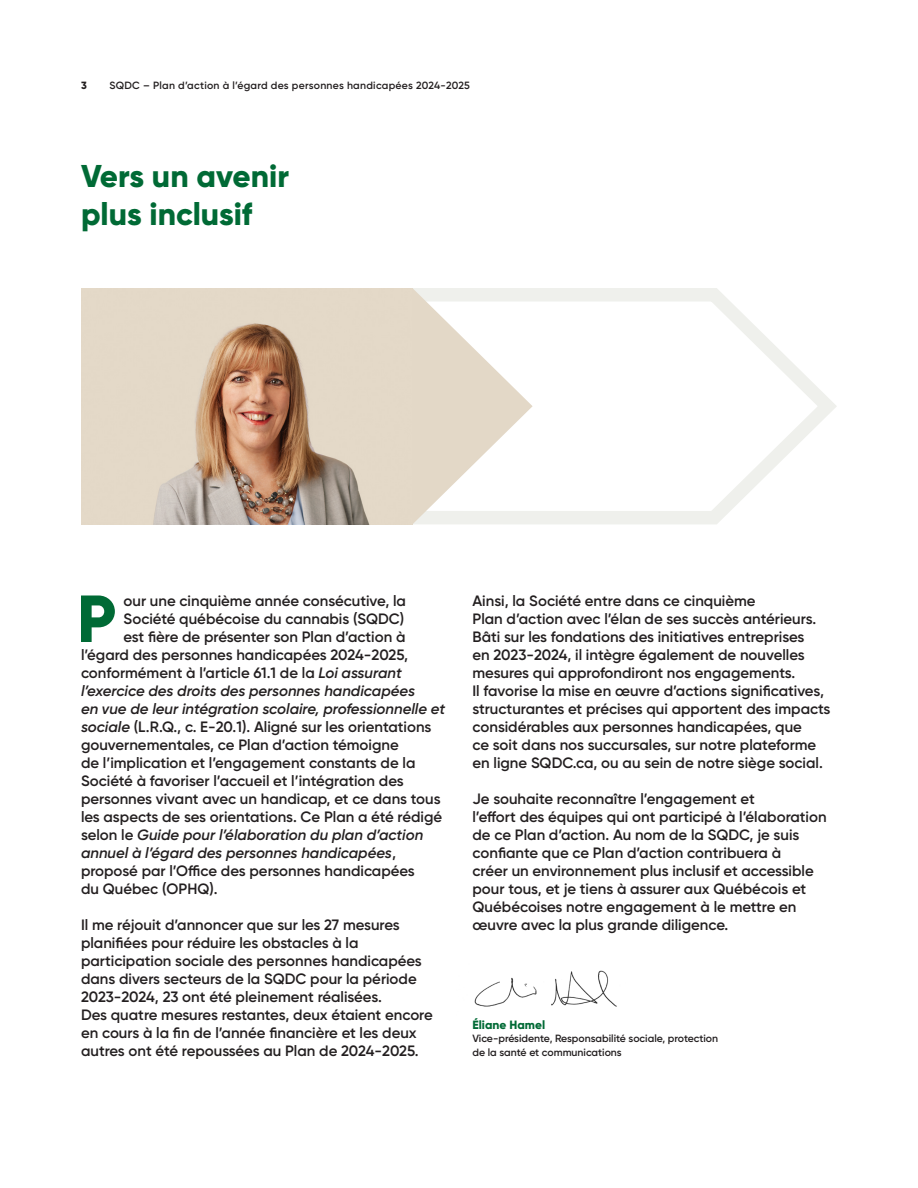
<style>
.page{position:relative;width:918px;height:1188px;background:#fff}
.page>*{position:absolute;margin:0;border:0;box-sizing:border-box;transform-origin:0 0}
.Texte{font:800 66.45px "Gilroy";color:#006a35}
.Sous-Objectifs{font:800 31.5px/37.5px "Gilroy";color:#006a35}
.Texte-2{font:600 15px/18px "Gilroy";color:#231f20}
.Texte-3{font:italic 600 15px "Gilroy";color:#231f20}
.Texte-4{font:800 12px "Gilroy";color:#006a35}
.Texte-5{font:600 10.5px/13.5px "Gilroy";color:#231f20}
.Texte-6{font:600 10.5px "Gilroy";letter-spacing:.025em;color:#231f20}
.t1{font:800 10.5px "Gilroy";color:#231f20}
.s1{font-style:italic}
.s2{font-style:normal}
</style>
<div class="page">
<svg style="left:324px;top:288px;width:513px;height:237px"></svg>
<img style="left:474px;top:970px;width:143px;height:37px">
<img style="left:81px;top:288px;width:331px;height:236px">
<svg style="left:412px;top:288px;width:121px;height:236px"></svg>
<p class="t1" style="left:81px;top:79px;width:7px">3</p>
<p class="Texte-6" style="left:110px;top:79px;width:362px">SQDC – Plan d’action à l’égard des personnes handicapées 2024-2025</p>
<p class="Sous-Objectifs" style="left:81px;top:157px;width:210px">Vers un avenir plus inclusif</p>
<p class="Texte" style="left:77px;top:577px;width:41px">P</p>
<p class="Texte-2" style="left:124px;top:592px;width:284px">our une cinquième année consécutive, la</p>
<p class="Texte-2" style="left:124px;top:610px;width:282px">Société québécoise du cannabis (SQDC)</p>
<p class="Texte-2" style="left:124px;top:628px;width:283px">est fière de présenter son Plan d’action à</p>
<p class="Texte-2" style="left:81px;top:646px;width:329px">l’égard des personnes handicapées 2024-2025,</p>
<p class="Texte-2" style="left:81px;top:664px;width:322px">conformément à l’article 61.1 de la <span class="s1">Loi assurant</span></p>
<p class="Texte-3" style="left:81px;top:681px;width:336px">l’exercice des droits des personnes handicapées</p>
<p class="Texte-3" style="left:81px;top:699px;width:366px">en vue de leur intégration scolaire, professionnelle et</p>
<p class="Texte-2" style="left:81px;top:718px;width:352px"><span class="s1">sociale</span> (L.R.Q., c. E-20.1). Aligné sur les orientations</p>
<p class="Texte-2" style="left:81px;top:736px;width:319px">gouvernementales, ce Plan d’action témoigne</p>
<p class="Texte-2" style="left:81px;top:754px;width:336px">de l’implication et l’engagement constants de la</p>
<p class="Texte-2" style="left:81px;top:772px;width:324px">Société à favoriser l’accueil et l’intégration des</p>
<p class="Texte-2" style="left:81px;top:790px;width:361px">personnes vivant avec un handicap, et ce dans tous</p>
<p class="Texte-2" style="left:81px;top:808px;width:363px">les aspects de ses orientations. Ce Plan a été rédigé</p>
<p class="Texte-3" style="left:81px;top:825px;width:344px"><span class="s2">selon le</span> Guide pour l’élaboration du plan d’action</p>
<p class="Texte-3" style="left:81px;top:843px;width:317px">annuel à l’égard des personnes handicapées<span class="s2">,</span></p>
<p class="Texte-2" style="left:81px;top:862px;width:335px">proposé par l’Office des personnes handicapées</p>
<p class="Texte-2" style="left:81px;top:880px;width:138px">du Québec (OPHQ).</p>
<p class="Texte-2" style="left:81px;top:916px;width:353px">Il me réjouit d’annoncer que sur les 27 mesures planifiées pour réduire les obstacles à la participation sociale des personnes handicapées dans divers secteurs de la SQDC pour la période 2023-2024, 23 ont été pleinement réalisées.<br>Des quatre mesures restantes, deux étaient encore en cours à la fin de l’année financière et les deux autres ont été repoussées au Plan de 2024-2025.</p>
<p class="Texte-2" style="left:472px;top:592px;width:360px">Ainsi, la Société entre dans ce cinquième<br>Plan d’action avec l’élan de ses succès antérieurs.<br>Bâti sur les fondations des initiatives entreprises<br>en 2023-2024, il intègre également de nouvelles mesures qui approfondiront nos engagements.<br>Il favorise la mise en œuvre d’actions significatives, structurantes et précises qui apportent des impacts considérables aux personnes handicapées, que<br>ce soit dans nos succursales, sur notre plateforme en ligne SQDC.ca, ou au sein de notre siège social.</p>
<p class="Texte-2" style="left:472px;top:790px;width:356px">Je souhaite reconnaître l’engagement et<br>l’effort des équipes qui ont participé à l’élaboration de ce Plan d’action. Au nom de la SQDC, je suis confiante que ce Plan d’action contribuera à<br>créer un environnement plus inclusif et accessible pour tous, et je tiens à assurer aux Québécois et Québécoises notre engagement à le mettre en œuvre avec la plus grande diligence.</p>
<p class="Texte-4" style="left:472px;top:1017px;width:74px">Éliane Hamel</p>
<p class="Texte-5" style="left:472px;top:1032px;width:247px">Vice-présidente, Responsabilité sociale, protection de la santé et communications</p>
</div>
